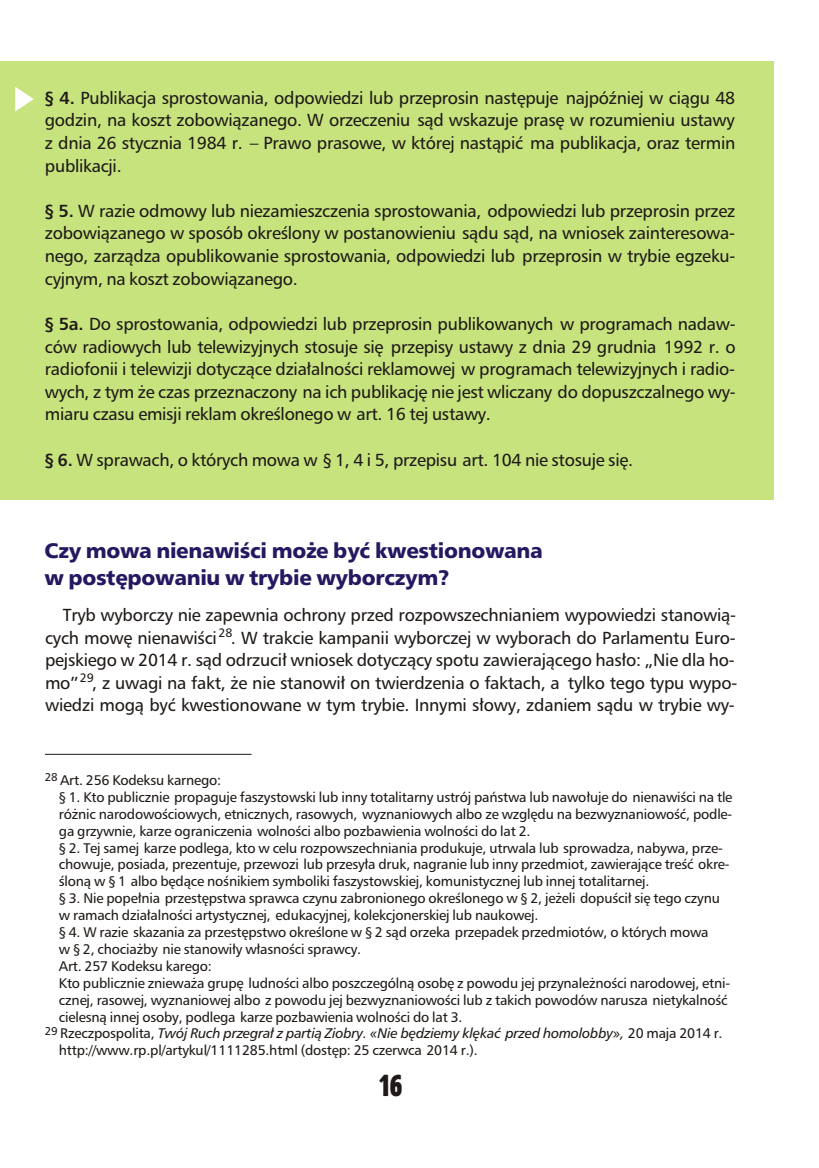
<style>
.page{position:relative;width:819px;height:1168px;background:#fff}
.page>*{position:absolute;margin:0;border:0;box-sizing:border-box;transform-origin:0 0}
.t1{font:31.5px "Block DEE Regu Extr Cond";color:#1f1a17}
.t2{font:21px/27.7px "Humnst 777 Blk PL Regular A";letter-spacing:-.015em;color:#261761}
.t3{font:17.5px/22.6px "Humnst 777 PL Roman A";letter-spacing:-.015em;color:#1f1a17;text-align:justify}
.t4{font:14px/16.8px "Humnst 777 PL Roman A";letter-spacing:-.015em;color:#1f1a17}
.t5{font:14px "Humnst 777 PL Italic A";letter-spacing:-.015em;color:#1f1a17}
.t6{font:12.25px "Humnst 777 PL Roman A";color:#1f1a17}
.s1{font-family:"Humnst 777 PL Bold A"}
.s2{font-family:"Humnst 777 PL Roman A"}
</style>
<div class="page">
<hr style="left:45px;top:753px;width:207px;height:1px;background:#1f1a17">
<div style="left:0;top:61px;width:774px;height:438px;background:#c7e37d"></div>
<svg style="left:15px;top:87px;width:19px;height:24px"></svg>
<p class="t3" style="left:45px;top:88px;width:692px"><span class="s1">§ 4.</span> Publikacja sprostowania, odpowiedzi lub przeprosin nastêpuje najpóŸniej w ci¹gu 48 godzin, na koszt zobowi¹zanego. W orzeczeniu s¹d wskazuje prasê w rozumieniu ustawy z dnia 26 stycznia 1984 r. – Prawo prasowe, w której nast¹piæ ma publikacja, oraz termin</p>
<p class="t3" style="left:45px;top:156px;width:78px">publikacji.</p>
<p class="t3" style="left:45px;top:201px;width:692px"><span class="s1">§ 5.</span> W razie odmowy lub niezamieszczenia sprostowania, odpowiedzi lub przeprosin przez zobowi¹zanego w sposób okreœlony w postanowieniu s¹du s¹d, na wniosek zainteresowa&shy;nego, zarz¹dza opublikowanie sprostowania, odpowiedzi lub przeprosin w trybie egzeku-</p>
<p class="t3" style="left:45px;top:269px;width:255px">cyjnym, na koszt zobowi¹zanego.</p>
<p class="t3" style="left:45px;top:314px;width:692px"><span class="s1">§ 5a.</span> Do sprostowania, odpowiedzi lub przeprosin publikowanych w programach nadaw&shy;ców radiowych lub telewizyjnych stosuje siê przepisy ustawy z dnia 29 grudnia 1992 r. o radiofonii i telewizji dotycz¹ce dzia³alnoœci reklamowej w programach telewizyjnych i radio&shy;wych, z tym ¿e czas przeznaczony na ich publikacjê nie jest wliczany do dopuszczalnego wy-</p>
<p class="t3" style="left:45px;top:404px;width:448px">miaru czasu emisji reklam okreœlonego w art. 16 tej ustawy.</p>
<p class="t3" style="left:45px;top:450px;width:590px"><span class="s1">§ 6.</span> W sprawach, o których mowa w § 1, 4 i 5, przepisu art. 104 nie stosuje siê.</p>
<p class="t2" style="left:44px;top:538px;width:500px">Czy mowa nienawiœci mo¿e byæ kwestionowana w postêpowaniu w trybie wyborczym?</p>
<p class="t3" style="left:63px;top:605px;width:675px">Tryb wyborczy nie zapewnia ochrony przed rozpowszechnianiem wypowiedzi stanowi¹-</p>
<p class="t6" style="left:219px;top:628px;width:15px">28</p>
<p class="t3" style="left:45px;top:627px;width:694px;text-align:left">cych mowê nienawiœci . W trakcie kampanii wyborczej w wyborach do Parlamentu Euro&shy;pejskiego w 2014 r. s¹d odrzuci³ wniosek dotycz¹cy spotu zawieraj¹cego has³o: „Nie dla ho&shy;mo”<sup>29</sup>, z uwagi na fakt, ¿e nie stanowi³ on twierdzenia o faktach, a tylko tego typu wypo&shy;wiedzi mog¹ byæ kwestionowane w tym trybie. Innymi s³owy, zdaniem s¹du w trybie wy-</p>
<p class="t4" style="left:59px;top:772px;width:675px;text-indent:-14px"><sup>28</sup> Art. 256 Kodeksu karnego:<br>§ 1. Kto publicznie propaguje faszystowski lub inny totalitarny ustrój pañstwa lub nawo³uje do nienawiœci na tle ró¿nic narodowoœciowych, etnicznych, rasowych, wyznaniowych albo ze wzglêdu na bezwyznaniowoœæ, podle&shy;ga grzywnie, karze ograniczenia wolnoœci albo pozbawienia wolnoœci do lat 2.<br>§ 2. Tej samej karze podlega, kto w celu rozpowszechniania produkuje, utrwala lub sprowadza, nabywa, prze&shy;chowuje, posiada, prezentuje, przewozi lub przesy³a druk, nagranie lub inny przedmiot, zawieraj¹ce treœæ okre&shy;œlon¹ w § 1 albo bêd¹ce noœnikiem symboliki faszystowskiej, komunistycznej lub innej totalitarnej.<br>§ 3. Nie pope³nia przestêpstwa sprawca czynu zabronionego okreœlonego w § 2, je¿eli dopuœci³ siê tego czynu w ramach dzia³alnoœci artystycznej, edukacyjnej, kolekcjonerskiej lub naukowej.<br>§ 4. W razie skazania za przestêpstwo okreœlone w § 2 s¹d orzeka przepadek przedmiotów, o których mowa<br>w § 2, chocia¿by nie stanowi³y w³asnoœci sprawcy.<br>Art. 257 Kodeksu karego:<br>Kto publicznie zniewa¿a grupê ludnoœci albo poszczególn¹ osobê z powodu jej przynale¿noœci narodowej, etni&shy;cznej, rasowej, wyznaniowej albo z powodu jej bezwyznaniowoœci lub z takich powodów narusza nietykalnoœæ cielesn¹ innej osoby, podlega karze pozbawienia wolnoœci do lat 3.</p>
<p class="t5" style="left:45px;top:1027px;width:679px"><sup>29</sup> <span class="s2">Rzeczpospolita,</span> Twój Ruch przegra³ z parti¹ Ziobry. «Nie bêdziemy klêkaæ przed homolobby», <span class="s2">20 maja 2014 r.</span></p>
<p class="t4" style="left:59px;top:1043px;width:420px">http://www.rp.pl/artykul/1111285.html (dostêp: 25 czerwca 2014 r.).</p>
<h1 class="t1" style="left:380px;top:1071px;width:24px">16</h1>
</div>
